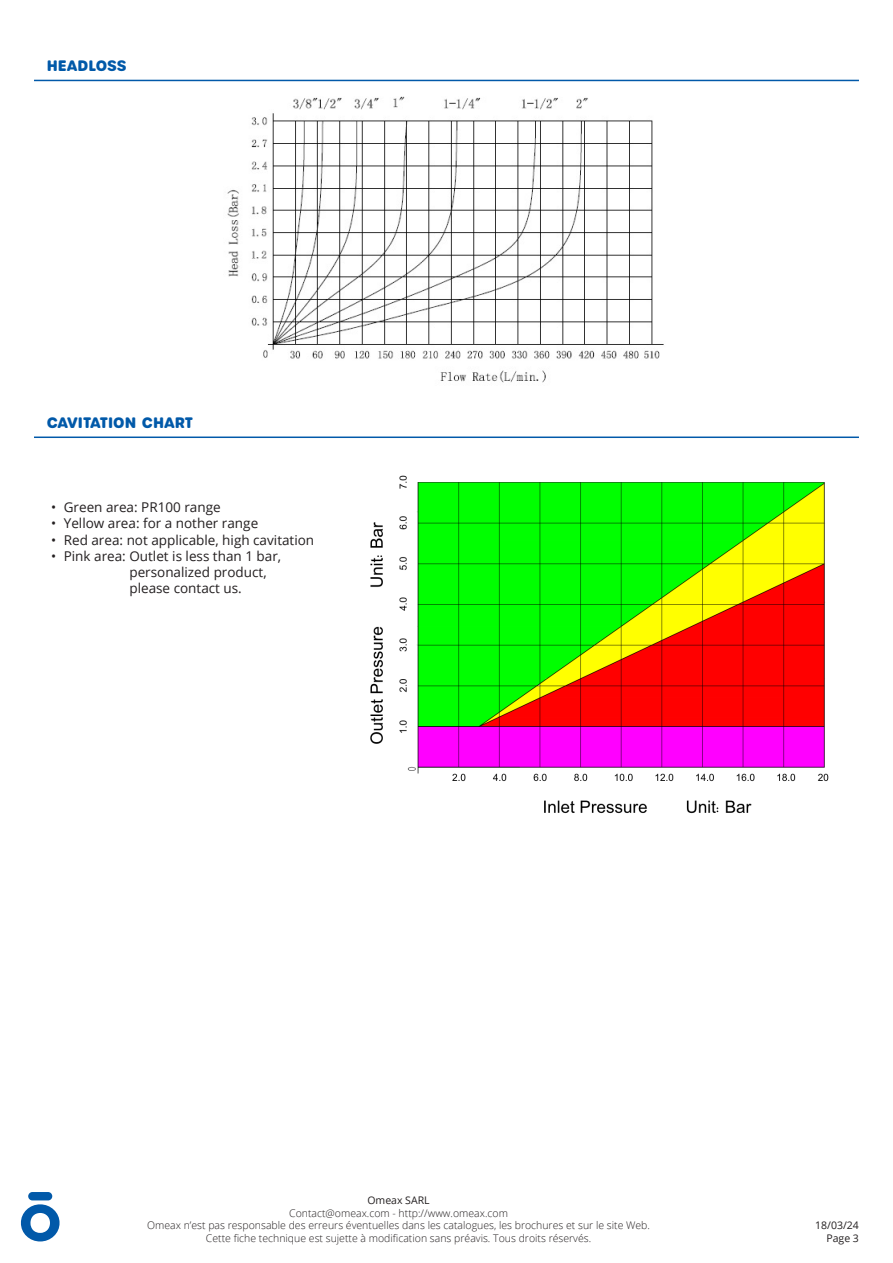
<style>
.page{position:relative;width:893px;height:1263px;background:#fff}
.page>*{position:absolute;margin:0;border:0;box-sizing:border-box;transform-origin:0 0}
.Titre_std{font:700 14.7px "Urbane Rounded";color:#0159a9}
.t1{font:13.5px/16.2px "Open Sans";color:#231f20}
.t2{font:300 10.5px/12.6px "Open Sans";color:#231f20;text-align:center}
.t3{font:10.5px/12.6px "Open Sans";color:#231f20;text-align:right}
</style>
<div class="page">
<svg style="left:21px;top:1204px;width:39px;height:37px"></svg>
<div style="left:28px;top:1192px;width:24px;height:8px;background:#0159a9;border-radius:4px"></div>
<img style="left:227px;top:96px;width:437px;height:287px">
<hr style="left:34px;top:80px;width:825px;height:1px;background:#0159a9">
<img style="left:370px;top:475px;width:459px;height:339px">
<hr style="left:34px;top:436px;width:825px;height:2px;background:#0159a9">
<p class="Titre_std" style="left:47px;top:56px;width:71px">HEADLOSS</p>
<p class="Titre_std" style="left:47px;top:412px;width:148px">CAVITATION CHART</p>
<p class="t1" style="left:51px;top:499px;width:171px">• Green area: PR100 range</p>
<p class="t1" style="left:51px;top:515px;width:209px">• Yellow area: for a nother range</p>
<p class="t1" style="left:51px;top:531px;width:265px">• Red area: not applicable, high cavitation</p>
<p class="t1" style="left:129px;top:547px;width:153px;text-indent:-78px">• Pink area: Outlet is less than 1 bar, personalized product, please contact us.</p>
<p class="t3" style="left:367px;top:1193px;width:64px">Omeax SARL</p>
<p class="t2" style="left:147px;top:1206px;width:504px">Contact@omeax.com - http://www.omeax.com<br>Omeax n’est pas responsable des erreurs éventuelles dans les catalogues, les brochures et sur le site Web.<br>Cette fiche technique est sujette à modification sans préavis. Tous droits réservés.</p>
<p class="t3" style="left:815px;top:1219px;width:45px">18/03/24<br>Page 3</p>
</div>
